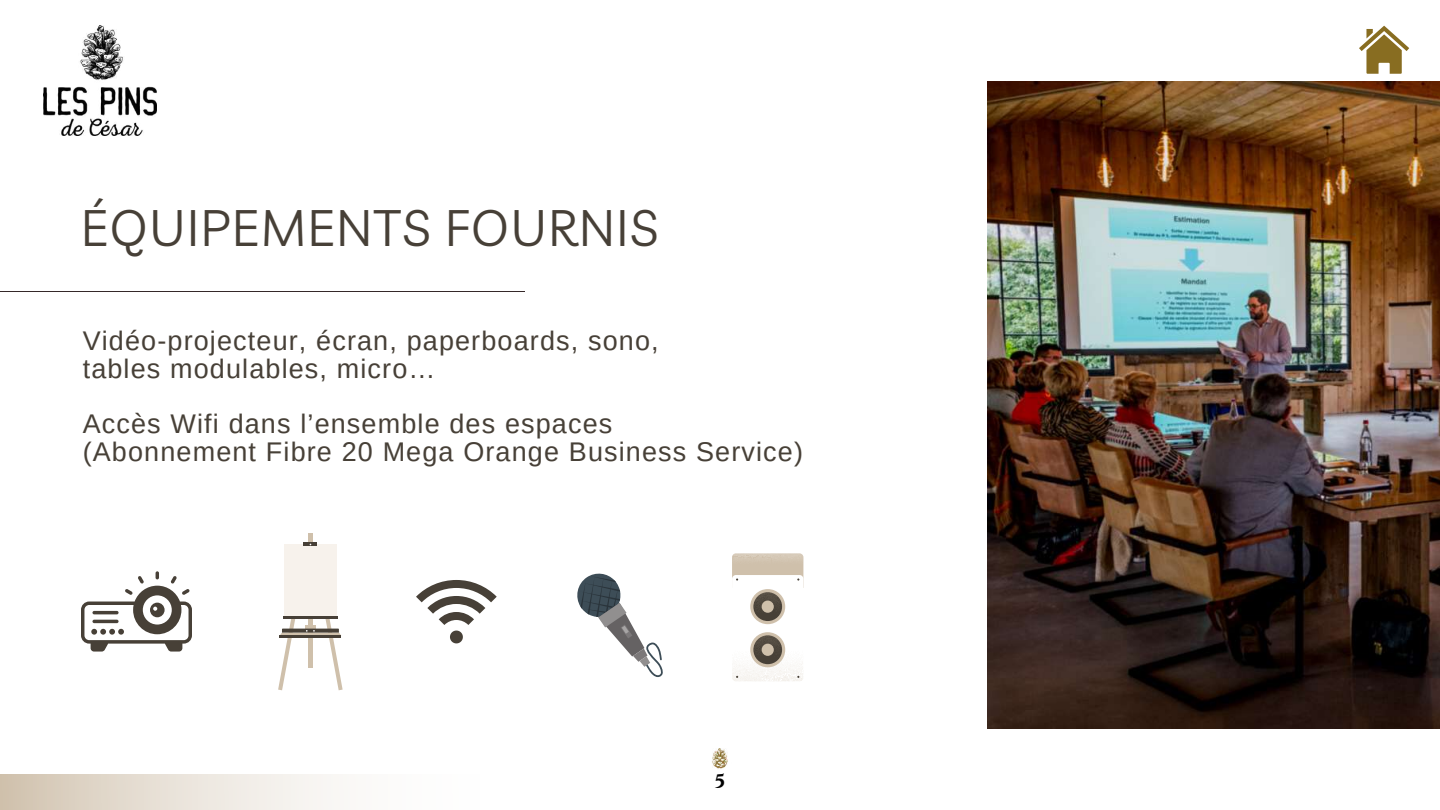
<style>
.page{position:relative;width:1440px;height:810px;background:#fff}
.page>*{position:absolute;margin:0;border:0;box-sizing:border-box;transform-origin:0 0}
.t1{font:50px "Livvic";letter-spacing:.03em;color:#474037}
.t2{font:27px/27.8px "Arimo";letter-spacing:.04em;color:#474037}
.t3{font:700 19px "Cinzel";color:#000}
</style>
<div class="page">
<img style="left:988px;top:81px;width:452px;height:648px">
<div style="left:0;top:775px;width:479px;height:35px;background:linear-gradient(to right,#d6c9b7,#fff)"></div>
<svg style="left:416px;top:580px;width:81px;height:45px"></svg>
<svg style="left:450px;top:631px;width:13px;height:12px"></svg>
<svg style="left:81px;top:571px;width:111px;height:81px"></svg>
<hr style="left:308px;top:534px;width:4px;height:134px;background:#cfc0ab">
<div style="left:284px;top:544px;width:53px;height:72px;background:#f7f2ec"></div>
<hr style="left:304px;top:542px;width:13px;height:4px;background:#474037">
<svg style="left:278px;top:616px;width:65px;height:74px"></svg>
<svg style="left:577px;top:573px;width:86px;height:104px"></svg>
<svg style="left:732px;top:553px;width:72px;height:128px"></svg>
<hr style="left:0;top:291px;width:525px;height:1px;background:#352829">
<img style="left:712px;top:748px;width:16px;height:21px">
<img style="left:44px;top:26px;width:112px;height:110px">
<svg style="left:1359px;top:26px;width:50px;height:48px"></svg>
<h1 class="t1" style="left:81px;top:196px;width:579px">ÉQUIPEMENTS FOURNIS</h1>
<p class="t2" style="left:83px;top:327px;width:577px">Vidéo-projecteur, écran, paperboards, sono, tables modulables, micro…</p>
<p class="t2" style="left:83px;top:410px;width:722px">Accès Wifi dans l’ensemble des espaces<br>(Abonnement Fibre 20 Mega Orange Business Service)</p>
<p class="t3" style="left:715px;top:769px;width:12px">5</p>
</div>
